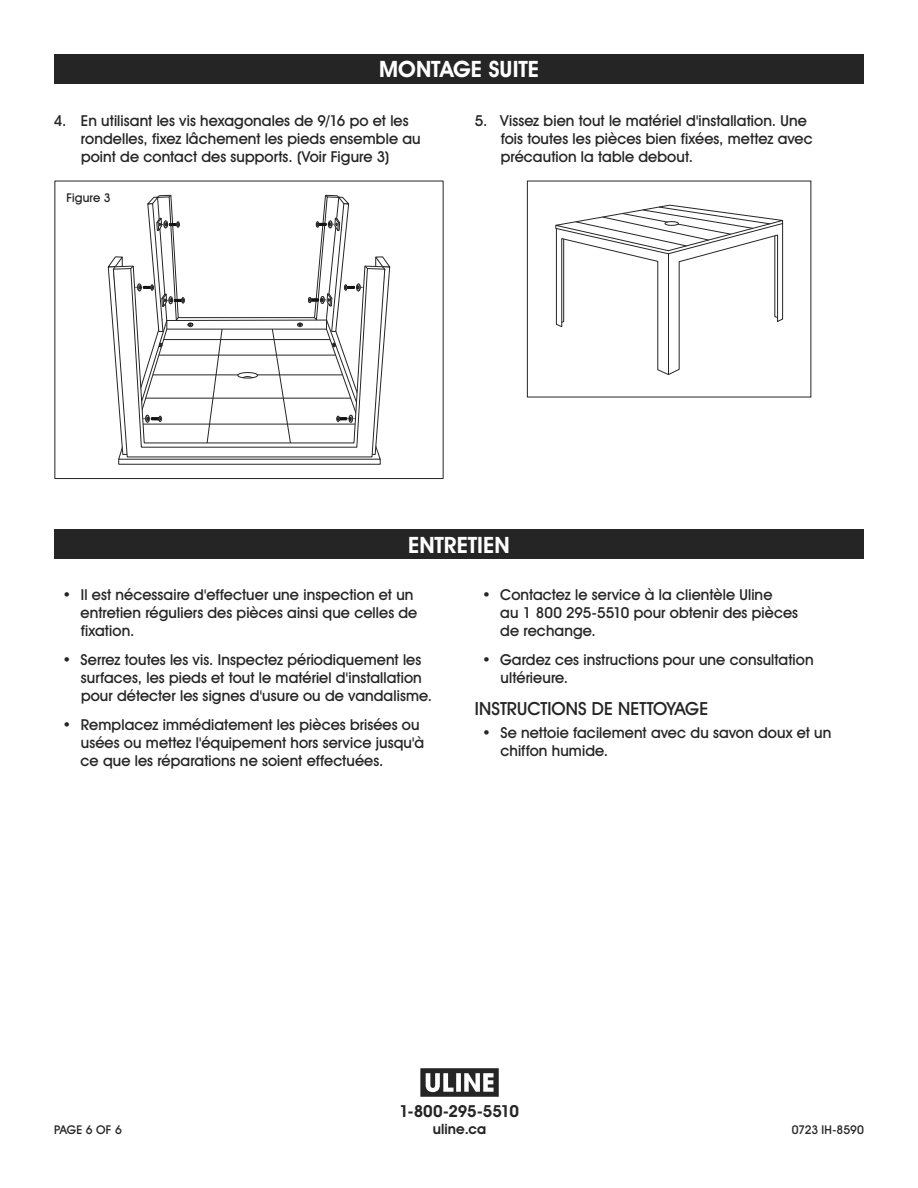
<style>
.page{position:relative;width:918px;height:1188px;background:#fff}
.page>*{position:absolute;margin:0;border:0;box-sizing:border-box;transform-origin:0 0}
.t1{font:700 22.5px "Uline Two Knine";color:#fff}
.t2{font:18px "Uline Two Knine";color:#252525}
.t3{font:700 16.5px "Uline Two Knine";letter-spacing:-.015em;color:#252525}
.t4{font:15px/18px "Uline Two Knine";letter-spacing:.005em;color:#252525}
.t5{font:700 14.25px "Uline Two Knine";letter-spacing:.01em;color:#252525}
.t6{font:12px "Uline Two Knine";color:#252525}
</style>
<div class="page">
<div style="left:54px;top:54px;width:810px;height:30px;background:#252525"></div>
<div style="left:54px;top:529px;width:810px;height:30px;background:#252525"></div>
<div style="left:118px;top:459px;width:263px;height:6px;border:1px solid #252525"></div>
<svg style="left:107px;top:194px;width:284px;height:266px"></svg>
<svg style="left:555px;top:204px;width:229px;height:171px"></svg>
<div style="left:665px;top:221px;width:14px;height:5px;border:1px solid #252525;border-radius:50%"></div>
<svg style="left:420px;top:1068px;width:79px;height:29px"></svg>
<h1 class="t1" style="left:379px;top:56px;width:161px">MONTAGE SUITE</h1>
<p class="t4" style="left:81px;top:111px;width:341px;text-indent:-27px">4. En utilisant les vis hexagonales de 9/16 po et les rondelles, fixez lâchement les pieds ensemble au point de contact des supports. (Voir Figure 3)</p>
<p class="t4" style="left:501px;top:111px;width:314px;text-indent:-26px">5. Vissez bien tout le matériel d'installation. Une fois toutes les pièces bien fixées, mettez avec précaution la table debout.</p>
<p class="t6" style="left:66px;top:190px;width:46px">Figure 3</p>
<h1 class="t1" style="left:408px;top:531px;width:103px">ENTRETIEN</h1>
<p class="t4" style="left:81px;top:586px;width:338px;text-indent:-18px">• Il est nécessaire d'effectuer une inspection et un entretien réguliers des pièces ainsi que celles de fixation.</p>
<p class="t4" style="left:81px;top:650px;width:353px;text-indent:-19px">• Serrez toutes les vis. Inspectez périodiquement les surfaces, les pieds et tout le matériel d'installation pour détecter les signes d'usure ou de vandalisme.</p>
<p class="t4" style="left:81px;top:715px;width:345px;text-indent:-18px">• Remplacez immédiatement les pièces brisées ou usées ou mettez l'équipement hors service jusqu'à ce que les réparations ne soient effectuées.</p>
<p class="t4" style="left:500px;top:586px;width:299px;text-indent:-18px">• Contactez le service à la clientèle Uline<br>au 1 800 295-5510 pour obtenir des pièces de rechange.</p>
<p class="t4" style="left:501px;top:650px;width:315px;text-indent:-18px">• Gardez ces instructions pour une consultation ultérieure.</p>
<p class="t2" style="left:475px;top:698px;width:235px">INSTRUCTIONS DE NETTOYAGE</p>
<p class="t4" style="left:500px;top:724px;width:333px;text-indent:-18px">• Se nettoie facilement avec du savon doux et un chiffon humide.</p>
<p class="t3" style="left:399px;top:1101px;width:121px">1-800-295-5510</p>
<p class="t5" style="left:433px;top:1120px;width:55px">uline.ca</p>
<p class="t6" style="left:54px;top:1122px;width:69px">PAGE 6 OF 6</p>
<p class="t6" style="left:792px;top:1122px;width:74px">0723 IH-8590</p>
</div>
